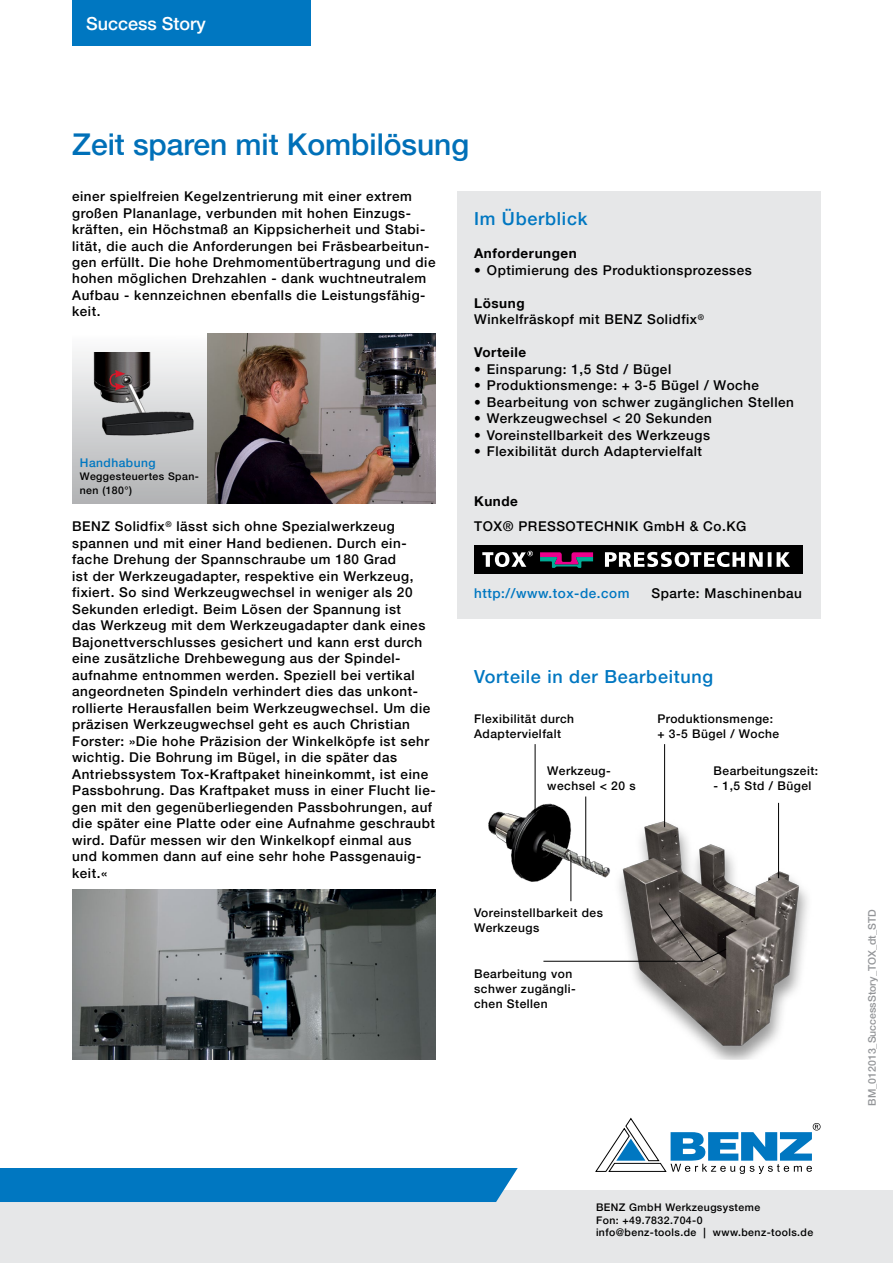
<style>
.page{position:relative;width:893px;height:1263px;background:#fff}
.page>*{position:absolute;margin:0;border:0;box-sizing:border-box;transform-origin:0 0}
.t1{font:500 30px "Helvetica Neue LT";color:#0070b8}
.t2{font:500 18px "Helvetica Neue LT";letter-spacing:.04em;color:#0077c1}
.t3{font:500 18px "Helvetica Neue LT";color:#fff}
.t4{font:500 13.5px/16.5px "Helvetica Neue LT";letter-spacing:.04em;color:#000}
.t5{font:700 13.5px "Helvetica Neue LT";letter-spacing:.04em;color:#000}
.t6{font:500 13.5px "Helvetica Neue LT";letter-spacing:.04em;color:#0077c1}
.t7{font:500 12px/15px "Helvetica Neue LT";letter-spacing:.04em;color:#000}
.t8{font:500 12px "Helvetica Neue LT";letter-spacing:.04em;color:#0077c1}
.t9{font:500 10.5px/12.6px "Helvetica Neue LT";letter-spacing:.04em;color:#000}
.t10{font:500 10.5px "Helvetica Neue LT";color:#939598}
.s1{font-weight:700}
</style>
<div class="page">
<div style="left:457px;top:191px;width:363px;height:428px;background:#e6e7e8"></div>
<div style="left:0;top:1191px;width:893px;height:72px;background:#e6e7e8"></div>
<div style="left:0;top:1168px;width:518px;height:34px;background:#0077c1"></div>
<svg style="left:596px;top:1118px;width:224px;height:56px"></svg>
<div style="left:72px;top:0;width:239px;height:45px;background:#0077c1"></div>
<img style="left:207px;top:334px;width:229px;height:170px">
<img style="left:609px;top:764px;width:199px;height:295px">
<img style="left:72px;top:890px;width:364px;height:170px">
<div style="left:72px;top:334px;width:135px;height:170px;background:linear-gradient(to bottom,#fcfdfd,#b1b2b4)"></div>
<img style="left:80px;top:352px;width:118px;height:92px">
<svg style="left:109px;top:370px;width:16px;height:20px"></svg>
<hr style="left:664px;top:744px;width:1px;height:83px;background:#000">
<hr style="left:543px;top:961px;width:159px;height:1px;background:#000">
<hr style="left:778px;top:803px;width:1px;height:75px;background:#000">
<img style="left:488px;top:744px;width:128px;height:142px">
<hr style="left:585px;top:796px;width:1px;height:65px;background:#000">
<hr style="left:535px;top:744px;width:1px;height:70px;background:#000">
<hr style="left:570px;top:855px;width:1px;height:46px;background:#000">
<svg style="left:658px;top:902px;width:69px;height:60px;background:#5a5450"></svg>
<div style="left:474px;top:545px;width:329px;height:28px;background:#000"></div>
<svg style="left:482px;top:551px;width:308px;height:17px"></svg>
<h2 class="t3" style="left:86px;top:13px;width:121px">Success Story</h2>
<h1 class="t1" style="left:72px;top:126px;width:398px">Zeit sparen mit Kombilösung</h1>
<p class="t4" style="left:72px;top:188px;width:365px">einer spielfreien Kegelzentrierung mit einer extrem großen Plananlage, verbunden mit hohen Einzugs&shy;kräften, ein Höchstmaß an Kippsicherheit und Stabi&shy;lität, die auch die Anforderungen bei Fräsbearbeitun&shy;gen erfüllt. Die hohe Drehmomentübertragung und die hohen möglichen Drehzahlen - dank wuchtneutralem Aufbau - kennzeichnen ebenfalls die Leistungsfähig&shy;keit.</p>
<h2 class="t2" style="left:474px;top:208px;width:115px">Im Überblick</h2>
<p class="t5" style="left:474px;top:245px;width:104px">Anforderungen</p>
<p class="t4" style="left:474px;top:262px;width:279px">• Optimierung des Produktionsprozesses</p>
<p class="t4" style="left:474px;top:295px;width:231px"><span class="s1">Lösung<br></span>Winkelfräskopf mit BENZ Solidfix<sup>®</sup></p>
<p class="t5" style="left:474px;top:344px;width:54px">Vorteile</p>
<p class="t4" style="left:474px;top:361px;width:199px">• Einsparung: 1,5 Std / Bügel</p>
<p class="t4" style="left:474px;top:377px;width:286px">• Produktionsmenge: + 3-5 Bügel / Woche</p>
<p class="t4" style="left:474px;top:394px;width:321px">• Bearbeitung von schwer zugänglichen Stellen</p>
<p class="t4" style="left:474px;top:410px;width:239px">• Werkzeugwechsel &lt; 20 Sekunden</p>
<p class="t4" style="left:474px;top:427px;width:237px">• Voreinstellbarkeit des Werkzeugs</p>
<p class="t4" style="left:474px;top:443px;width:229px">• Flexibilität durch Adaptervielfalt</p>
<p class="t5" style="left:474px;top:493px;width:45px">Kunde</p>
<p class="t4" style="left:474px;top:518px;width:274px">TOX® PRESSOTECHNIK GmbH &amp; Co.KG</p>
<p class="t8" style="left:80px;top:455px;width:77px">Handhabung</p>
<p class="t9" style="left:80px;top:470px;width:121px;line-height:13.5px">Weggesteuertes Span&shy;nen (180°)</p>
<p class="t4" style="left:72px;top:518px;width:365px">BENZ Solidfix<sup>®</sup> lässt sich ohne Spezialwerkzeug spannen und mit einer Hand bedienen. Durch ein&shy;fache Drehung der Spannschraube um 180 Grad<br>ist der Werkzeugadapter, respektive ein Werkzeug, fixiert. So sind Werkzeugwechsel in weniger als 20<br>Sekunden erledigt. Beim Lösen der Spannung ist<br>das Werkzeug mit dem Werkzeugadapter dank eines Bajonettverschlusses gesichert und kann erst durch eine zusätzliche Drehbewegung aus der Spindel&shy;aufnahme entnommen werden. Speziell bei vertikal angeordneten Spindeln verhindert dies das unkont&shy;rollierte Herausfallen beim Werkzeugwechsel. Um die präzisen Werkzeugwechsel geht es auch Christian Forster: »Die hohe Präzision der Winkelköpfe ist sehr wichtig. Die Bohrung im Bügel, in die später das Antriebssystem Tox-Kraftpaket hineinkommt, ist eine Passbohrung. Das Kraftpaket muss in einer Flucht lie&shy;gen mit den gegenüberliegenden Passbohrungen, auf die später eine Platte oder eine Aufnahme geschraubt wird. Dafür messen wir den Winkelkopf einmal aus und kommen dann auf eine sehr hohe Passgenauig&shy;keit.«</p>
<p class="t6" style="left:474px;top:585px;width:157px">http://www.tox-de.com</p>
<p class="t4" style="left:651px;top:584px;width:152px">Sparte: Maschinenbau</p>
<h2 class="t2" style="left:474px;top:666px;width:241px">Vorteile in der Bearbeitung</h2>
<p class="t7" style="left:474px;top:711px;width:101px">Flexibilität durch<br>Adaptervielfalt</p>
<p class="t7" style="left:657px;top:711px;width:123px">Produktionsmenge: + 3-5 Bügel / Woche</p>
<p class="t7" style="left:714px;top:763px;width:106px">Bearbeitungszeit:</p>
<p class="t7" style="left:714px;top:778px;width:99px">- 1,5 Std / Bügel</p>
<p class="t7" style="left:547px;top:763px;width:90px">Werkzeug&shy;wechsel &lt; 20 s</p>
<p class="t7" style="left:474px;top:905px;width:130px">Voreinstellbarkeit des<br>Werkzeugs</p>
<p class="t7" style="left:474px;top:966px;width:103px">Bearbeitung von schwer zugängli&shy;chen Stellen</p>
<p class="t9" style="left:596px;top:1201px;width:219px">BENZ GmbH Werkzeugsysteme<br>Fon: +49.7832.704-0<br>info@benz-tools.de | www.benz-tools.de</p>
<p class="t10" style="left:866px;top:1106px;width:198px;rotate:-90deg">BM_012013_SuccessStory_TOX_dt_STD</p>
</div>
